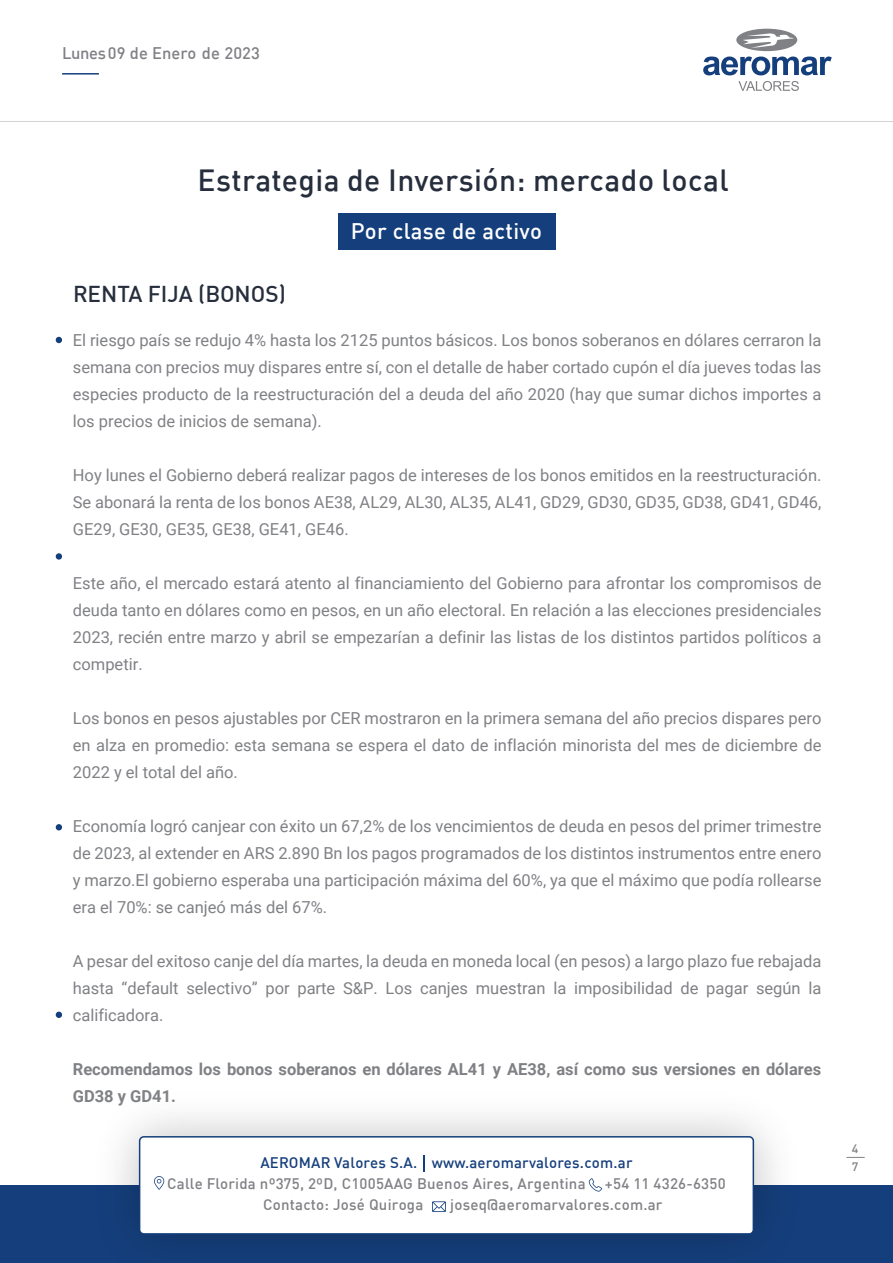
<style>
.page{position:relative;width:893px;height:1263px;background:#fff}
.page>*{position:absolute;margin:0;border:0;box-sizing:border-box;transform-origin:0 0}
.t1{font:500 30px "DIN";letter-spacing:.015em;color:#262e3d}
.t2{font:500 22.5px "DIN";color:#262e3d}
.t3{font:500 22.05px "DIN";letter-spacing:.015em;color:#fff}
.t4{font:16.5px/27px "Roboto";color:#808185;text-align:justify}
.t5{font:700 16.5px/27px "Roboto";color:#808185}
.t6{font:500 16.5px "DIN";color:#808185}
.t7{font:500 15px "DIN";letter-spacing:.015em;color:#808185}
.t8{font:500 15px "DIN";letter-spacing:.015em;color:#153f7c}
.t9{font:500 12px "DIN";color:#808185}
</style>
<div class="page">
<hr style="left:0;top:121px;width:893px;height:1px;background:#808185">
<svg style="left:703px;top:57px;width:129px;height:18px"></svg>
<svg style="left:738px;top:81px;width:61px;height:10px"></svg>
<div style="left:736px;top:29px;width:61px;height:22px;background:#808185;border-radius:50%"></div>
<svg style="left:743px;top:33px;width:51px;height:15px"></svg>
<hr style="left:62px;top:73px;width:37px;height:2px;background:#153f7c">
<div style="left:0;top:1185px;width:893px;height:78px;background:#153f7c"></div>
<div style="left:140px;top:1137px;width:613px;height:97px;background:#fff;border-radius:4px"></div>
<div style="left:139px;top:1136px;width:615px;height:98px;border:2px solid #153f7c;border-radius:4px"></div>
<svg style="left:424px;top:1155px;width:1px;height:17px"></svg>
<svg style="left:432px;top:1201px;width:14px;height:11px"></svg>
<svg style="left:589px;top:1178px;width:13px;height:13px"></svg>
<svg style="left:154px;top:1176px;width:10px;height:14px"></svg>
<svg style="left:846px;top:1157px;width:19px;height:1px"></svg>
<div style="left:56px;top:553px;width:6px;height:7px;background:#153f7c;border-radius:50%"></div>
<svg style="left:56px;top:824px;width:6px;height:6px"></svg>
<svg style="left:56px;top:1012px;width:6px;height:6px"></svg>
<div style="left:338px;top:213px;width:217px;height:36px;background:#153f7c"></div>
<svg style="left:56px;top:337px;width:6px;height:6px"></svg>
<p class="t6" style="left:62px;top:43px;width:199px">Lunes09 de Enero de 2023</p>
<h1 class="t1" style="left:198px;top:161px;width:533px">Estrategia de Inversión: mercado local</h1>
<h3 class="t3" style="left:351px;top:216px;width:193px">Por clase de activo</h3>
<h2 class="t2" style="left:73px;top:280px;width:214px">RENTA FIJA (BONOS)</h2>
<p class="t4" style="left:73px;top:326px;width:750px">El riesgo país se redujo 4% hasta los 2125 puntos básicos. Los bonos soberanos en dólares cerraron la semana con precios muy dispares entre sí, con el detalle de haber cortado cupón el día jueves todas las especies producto de la reestructuración del a deuda del año 2020 (hay que sumar dichos importes a los precios de inicios de semana).</p>
<p class="t4" style="left:73px;top:461px;width:750px">Hoy lunes el Gobierno deberá realizar pagos de intereses de los bonos emitidos en la reestructuración.<br>Se abonará la renta de los bonos AE38, AL29, AL30, AL35, AL41, GD29, GD30, GD35, GD38, GD41, GD46, GE29, GE30, GE35, GE38, GE41, GE46.</p>
<p class="t4" style="left:73px;top:569px;width:750px">Este año, el mercado estará atento al financiamiento del Gobierno para afrontar los compromisos de deuda tanto en dólares como en pesos, en un año electoral. En relación a las elecciones presidenciales 2023, recién entre marzo y abril se empezarían a definir las listas de los distintos partidos políticos a competir.</p>
<p class="t4" style="left:73px;top:704px;width:750px">Los bonos en pesos ajustables por CER mostraron en la primera semana del año precios dispares pero en alza en promedio: esta semana se espera el dato de inflación minorista del mes de diciembre de 2022 y el total del año.</p>
<p class="t4" style="left:73px;top:812px;width:750px">Economía logró canjear con éxito un 67,2% de los vencimientos de deuda en pesos del primer trimestre de 2023, al extender en ARS 2.890 Bn los pagos programados de los distintos instrumentos entre enero y marzo.El gobierno esperaba una participación máxima del 60%, ya que el máximo que podía rollearse era el 70%: se canjeó más del 67%.</p>
<p class="t4" style="left:73px;top:947px;width:750px">A pesar del exitoso canje del día martes, la deuda en moneda local (en pesos) a largo plazo fue rebajada hasta “default selectivo” por parte S&amp;P. Los canjes muestran la imposibilidad de pagar según la calificadora.</p>
<p class="t5" style="left:73px;top:1055px;width:750px">Recomendamos los bonos soberanos en dólares AL41 y AE38, así como sus versiones en dólares<br>GD38 y GD41.</p>
<p class="t9" style="left:852px;top:1141px;width:8px">4</p>
<p class="t8" style="left:260px;top:1153px;width:374px">AEROMAR Valores S.A. www.aeromarvalores.com.ar</p>
<p class="t9" style="left:852px;top:1159px;width:8px">7</p>
<p class="t7" style="left:167px;top:1174px;width:420px">Calle Florida nº375, 2ºD, C1005AAG Buenos Aires, Argentina</p>
<p class="t7" style="left:605px;top:1174px;width:122px">+54 11 4326-6350</p>
<p class="t7" style="left:263px;top:1195px;width:162px">Contacto: José Quiroga</p>
<p class="t7" style="left:450px;top:1195px;width:214px">joseq@aeromarvalores.com.ar</p>
</div>
